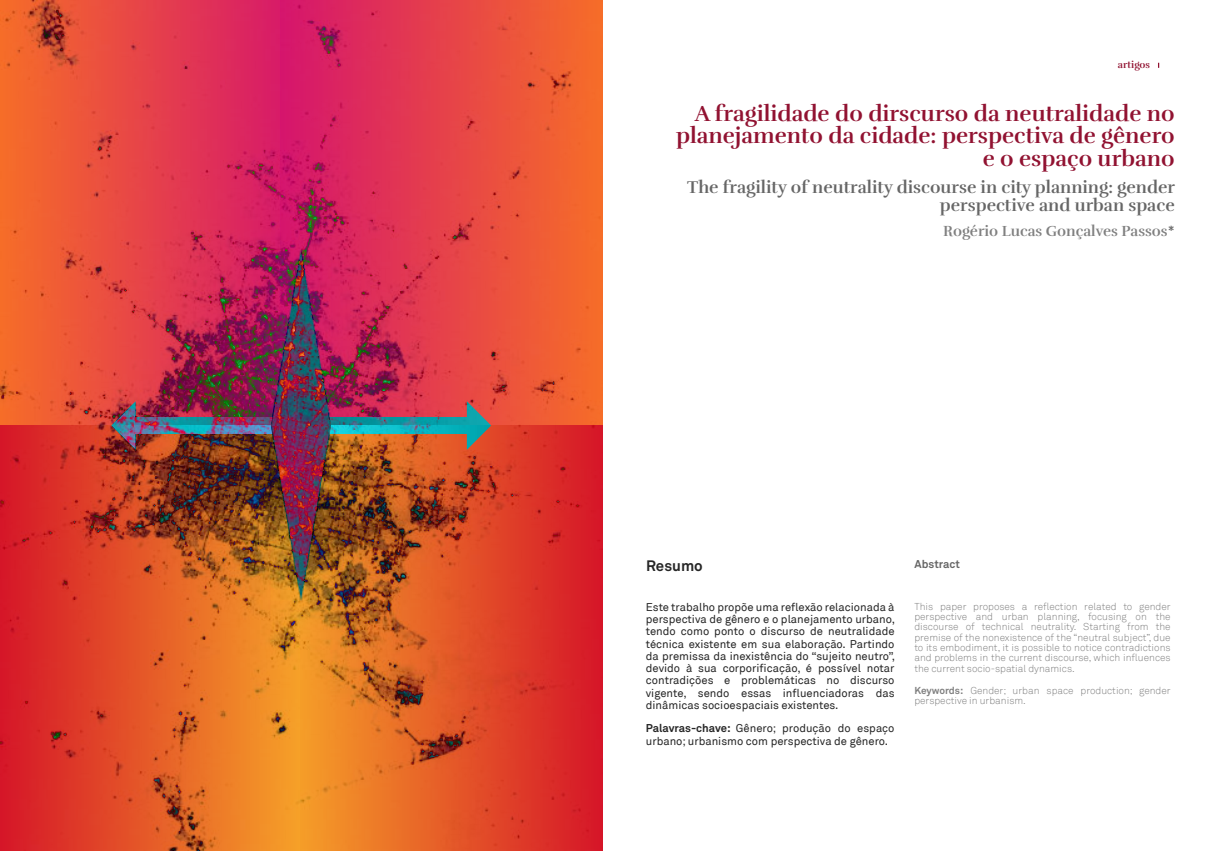
<style>
.page{position:relative;width:1205px;height:851px;background:#fff}
.page>*{position:absolute;margin:0;border:0;box-sizing:border-box;transform-origin:0 0}
.t1{font:700 22.5px/22.5px "Rufina";color:#911231;text-align:right}
.t2{font:700 17.5px/17.5px "Rufina";color:#666;text-align:right}
.t3{font:700 15px "Rufina";color:#808080}
.t4{font:700 15px "Akkurat";color:#262626}
.t5{font:11.25px/12.2px "Akkurat";color:#262626;text-align:justify}
.t6{font:700 11.25px "Akkurat";color:#666}
.t7{font:300 10px/10.2px "Akkurat";color:#808080;text-align:justify}
.t8{font:700 10px "Rufina";color:#911231}
.s1{color:#666}
.s2{font-weight:700}
</style>
<div class="page">
<img style="left:0;top:0;width:602px;height:850px">
<p class="t8" style="left:1118px;top:58px;width:34px">artigos</p>
<h1 class="t1" style="left:676px;top:102px;width:500px">A fragilidade do dirscurso da neutralidade no planejamento da cidade: perspectiva de gênero e o espaço urbano</h1>
<h2 class="t2" style="left:687px;top:179px;width:489px">The fragility of neutrality discourse in city planning: gender perspective and urban space</h2>
<h3 class="t3" style="left:943px;top:222px;width:233px">Rogério Lucas Gonçalves Passos<span class="s1">*</span></h3>
<h3 class="t4" style="left:646px;top:556px;width:58px">Resumo</h3>
<p class="t6" style="left:914px;top:557px;width:47px">Abstract</p>
<p class="t5" style="left:646px;top:600px;width:251px">Este trabalho propõe uma reflexão relacionada à perspectiva de gênero e o planejamento urbano, tendo como ponto o discurso de neutralidade técnica existente em sua elaboração. Partindo da premissa da inexistência do “sujeito neutro”, devido à sua corporificação, é possível notar contradições e problemáticas no discurso vigente, sendo essas influenciadoras das dinâmicas socioespaciais existentes.</p>
<p class="t5" style="left:646px;top:721px;width:250px"><span class="s2">Palavras-chave:</span> Gênero; produção do espaço urbano; urbanismo com perspectiva de gênero.</p>
<p class="t7" style="left:914px;top:602px;width:258px">This paper proposes a reflection related to gender perspective and urban planning, focusing on the discourse of technical neutrality. Starting from the premise of the nonexistence of the “neutral subject”, due to its embodiment, it is possible to notice contradictions and problems in the current discourse, which influences the current socio-spatial dynamics.</p>
<p class="t7" style="left:914px;top:686px;width:258px"><span class="s2">Keywords:</span> Gender; urban space production; gender perspective in urbanism.</p>
</div>
